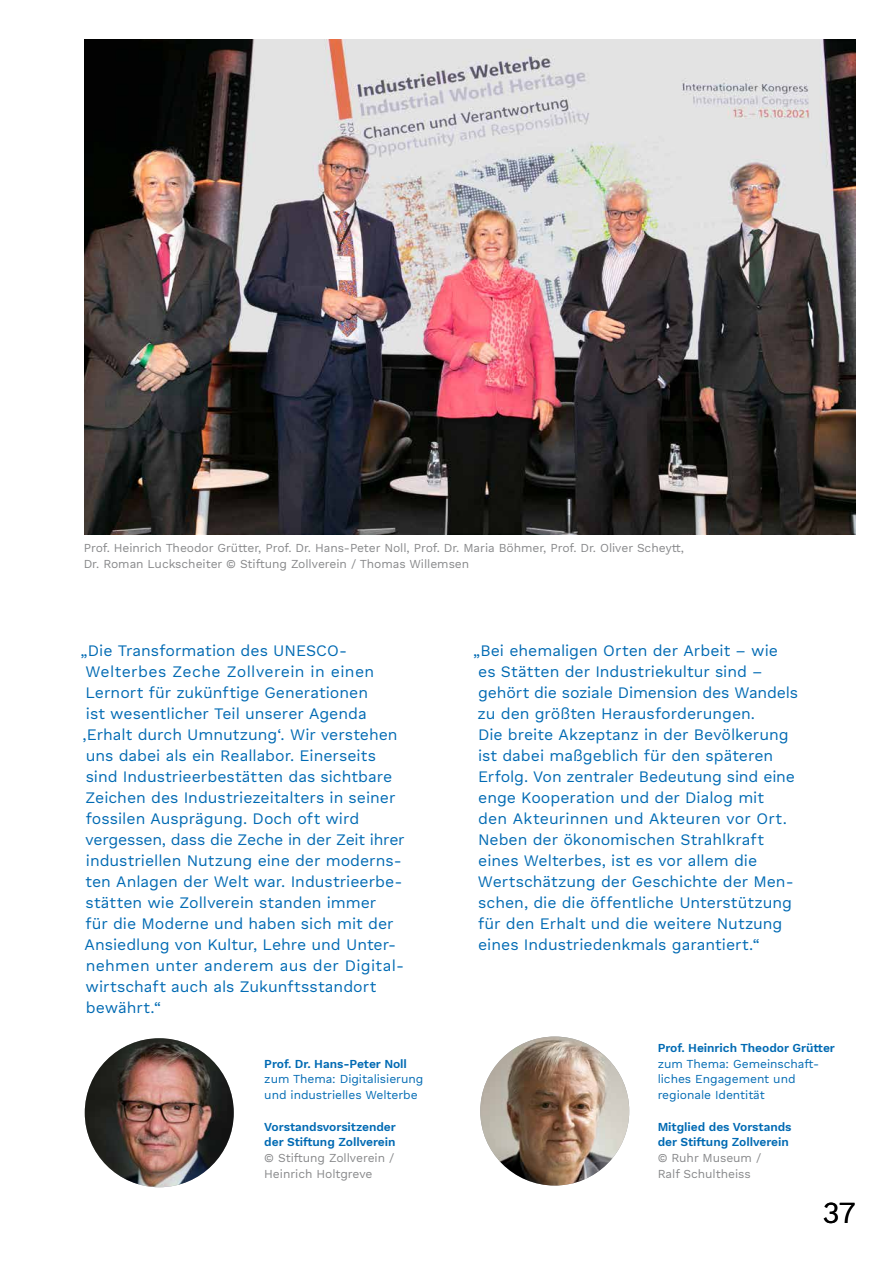
<style>
.page{position:relative;width:893px;height:1263px;background:#fff}
.page>*{position:absolute;margin:0;border:0;box-sizing:border-box;transform-origin:0 0}
.t1{font:30px "Work Sans DUK";color:#000}
.t2{font:15.75px/21px "Work Sans DUK";color:#006ab3}
.t3{font:12px/15.8px "Work Sans DUK";letter-spacing:-.005em;color:#87888a}
.t4{font:600 12px/15.8px "Work Sans DUK";letter-spacing:-.005em;color:#006ab3}
.t5{font:12px/15.8px "Work Sans DUK";letter-spacing:-.005em;color:#006ab3}
</style>
<div class="page">
<img style="left:85px;top:1038px;width:149px;height:149px;border-radius:74px">
<img style="left:480px;top:1036px;width:149px;height:149px;border-radius:74px">
<img style="left:84px;top:40px;width:771px;height:494px">
<p class="t3" style="left:84px;top:541px;width:602px">Prof. Heinrich Theodor Grütter, Prof. Dr. Hans-Peter Noll, Prof. Dr. Maria Böhmer, Prof. Dr. Oliver Scheytt,<br>Dr. Roman Luckscheiter © Stiftung Zollverein / Thomas Willemsen</p>
<p class="t2" style="left:81px;top:641px;width:325px">„Die Transformation des UNESCO-Welterbes Zeche Zollverein in einen Lernort für zukünftige Generationen<br>ist wesentlicher Teil unserer Agenda ‚Erhalt durch Umnutzung‘. Wir verstehen uns dabei als ein Reallabor. Einerseits sind Industrieerbestätten das sichtbare Zeichen des Industriezeitalters in seiner fossilen Ausprägung. Doch oft wird vergessen, dass die Zeche in der Zeit ihrer industriellen Nutzung eine der moderns&shy;ten Anlagen der Welt war. Industrieerbe&shy;stätten wie Zollverein standen immer<br>für die Moderne und haben sich mit der Ansiedlung von Kultur, Lehre und Unter&shy;nehmen unter anderem aus der Digital&shy;wirtschaft auch als Zukunftsstandort bewährt.“</p>
<p class="t2" style="left:473px;top:641px;width:326px">„Bei ehemaligen Orten der Arbeit – wie es Stätten der Industriekultur sind – gehört die soziale Dimension des Wandels zu den größten Herausforderungen.<br>Die breite Akzeptanz in der Bevölkerung ist dabei maßgeblich für den späteren Erfolg. Von zentraler Bedeutung sind eine enge Kooperation und der Dialog mit<br>den Akteurinnen und Akteuren vor Ort.<br>Neben der ökonomischen Strahlkraft eines Welterbes, ist es vor allem die Wertschätzung der Geschichte der Men&shy;schen, die die öffentliche Unterstützung für den Erhalt und die weitere Nutzung eines Industriedenkmals garantiert.“</p>
<p class="t4" style="left:264px;top:1056px;width:144px">Prof. Dr. Hans-Peter Noll</p>
<p class="t5" style="left:264px;top:1072px;width:161px">zum Thema: Digitalisierung und industrielles Welterbe</p>
<p class="t4" style="left:264px;top:1119px;width:133px">Vorstandsvorsitzender der Stiftung Zollverein</p>
<p class="t3" style="left:264px;top:1151px;width:132px">© Stiftung Zollverein /<br>Heinrich Holtgreve</p>
<p class="t4" style="left:658px;top:1040px;width:179px">Prof. Heinrich Theodor Grütter</p>
<p class="t5" style="left:658px;top:1056px;width:161px">zum Thema: Gemeinschaft&shy;liches Engagement und regionale Identität</p>
<p class="t4" style="left:658px;top:1119px;width:135px">Mitglied des Vorstands der Stiftung Zollverein</p>
<p class="t3" style="left:658px;top:1151px;width:105px">© Ruhr Museum /<br>Ralf Schultheiss</p>
<h1 class="t1" style="left:823px;top:1195px;width:34px">37</h1>
</div>
